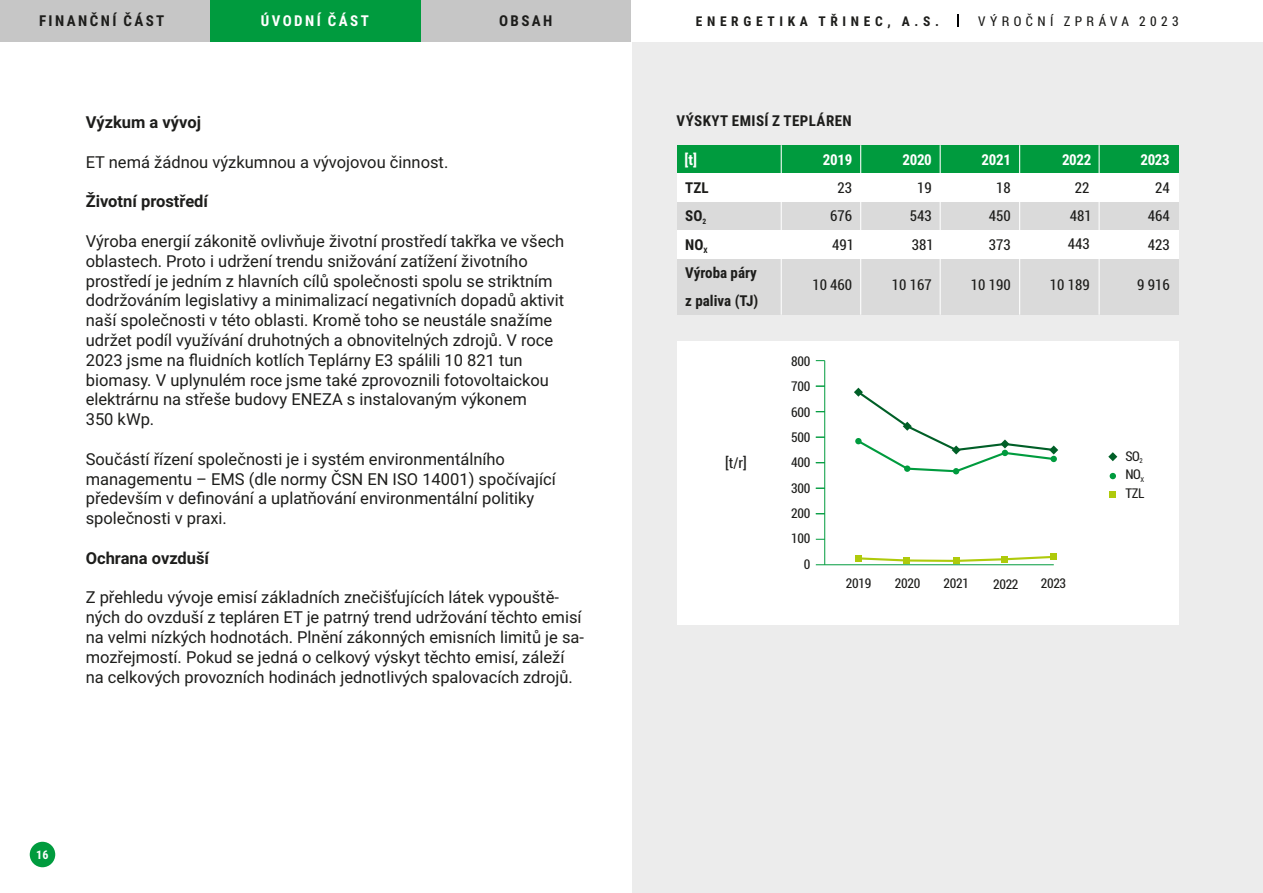
<style>
.page{position:relative;width:1263px;height:893px;background:#fff}
.page>*{position:absolute;margin:0;border:0;box-sizing:border-box;transform-origin:0 0}
.t1{font:16.5px/19.8px "Roboto";color:#1d1d1b}
.t2{font:700 16.5px "Roboto";color:#1d1d1b}
.t3{font:15px/28.2px "Roboto Condensed";color:#1d1d1b;text-align:center}
.t4{font:700 15px/28.2px "Roboto Condensed";color:#1d1d1b}
.t5{font:700 15px "Roboto Condensed";letter-spacing:.03em;color:#1d1d1b}
.t6{font:700 15px "Roboto Condensed";letter-spacing:-.025em;color:#fff}
.t7{font:700 15px "Roboto Condensed";letter-spacing:.16em;color:#1d1d1b}
.t8{font:700 15px "Roboto Condensed";letter-spacing:.16em;color:#fff}
.t9{font:13.5px/25.3px "Roboto Condensed";letter-spacing:-.02em;color:#1d1d1b;text-align:right}
.t10{font:700 13.5px "Roboto Condensed";letter-spacing:.345em;color:#1d1d1b}
.t11{font:13.5px "Roboto Condensed";letter-spacing:.325em;color:#1d1d1b}
.t12{font:700 12px "Roboto Condensed";color:#fff}
</style>
<div class="page">
<div style="left:632px;top:43px;width:631px;height:850px;background:#ececec"></div>
<div style="left:677px;top:341px;width:501px;height:283px;background:#fff"></div>
<hr style="left:824px;top:361px;width:1px;height:204px;background:#009b3e">
<hr style="left:816px;top:564px;width:238px;height:1px;background:#009b3e">
<div style="left:855px;top:555px;width:7px;height:7px;background:#afca0b"></div>
<svg style="left:862px;top:556px;width:188px;height:8px"></svg>
<div style="left:677px;top:145px;width:501px;height:28px;background:#009b3e"></div>
<div style="left:677px;top:202px;width:501px;height:28px;background:#dadada"></div>
<div style="left:677px;top:173px;width:501px;height:29px;background:#fff"></div>
<div style="left:677px;top:258px;width:501px;height:46px;background:#dadada"></div>
<div style="left:677px;top:230px;width:501px;height:28px;background:#fff"></div>
<div style="left:677px;top:286px;width:501px;height:29px;background:#dadada"></div>
<hr style="left:1098px;top:145px;width:2px;height:170px;background:#fff">
<hr style="left:1019px;top:145px;width:1px;height:170px;background:#fff">
<hr style="left:940px;top:145px;width:1px;height:170px;background:#fff">
<hr style="left:860px;top:145px;width:1px;height:170px;background:#fff">
<hr style="left:781px;top:145px;width:1px;height:170px;background:#fff">
<svg style="left:1110px;top:491px;width:6px;height:6px"></svg>
<svg style="left:1108px;top:452px;width:9px;height:9px"></svg>
<svg style="left:1110px;top:473px;width:6px;height:6px"></svg>
<svg style="left:854px;top:388px;width:204px;height:86px"></svg>
<div style="left:1050px;top:456px;width:7px;height:6px;background:#009b3e;border-radius:50%"></div>
<div style="left:1050px;top:554px;width:7px;height:6px;background:#afca0b"></div>
<div style="left:30px;top:842px;width:25px;height:25px;background:#009b3e;border-radius:50%"></div>
<div style="left:420px;top:0;width:211px;height:42px;background:#c6c6c6"></div>
<div style="left:210px;top:0;width:210px;height:42px;background:#009b3e"></div>
<div style="left:0;top:0;width:210px;height:42px;background:#c6c6c6"></div>
<svg style="left:958px;top:14px;width:1px;height:13px"></svg>
<p class="t7" style="left:39px;top:15px;width:127px">FINANČNÍ ČÁST</p>
<p class="t8" style="left:261px;top:15px;width:109px">ÚVODNÍ ČÁST</p>
<p class="t5" style="left:499px;top:15px;width:55px">OBSAH</p>
<p class="t10" style="left:696px;top:16px;width:245px">ENERGETIKA TŘINEC, A.S.</p>
<p class="t11" style="left:978px;top:12px;width:202px">VÝROČNÍ ZPRÁVA 2023</p>
<p class="t2" style="left:86px;top:116px;width:117px">Výzkum a vývoj</p>
<p class="t1" style="left:86px;top:154px;width:364px">ET nemá žádnou výzkumnou a vývojovou činnost.</p>
<p class="t2" style="left:86px;top:195px;width:124px">Životní prostředí</p>
<p class="t1" style="left:86px;top:233px;width:480px">Výroba energií zákonitě ovlivňuje životní prostředí takřka ve všech oblastech. Proto i udržení trendu snižování zatížení životního prostředí je jedním z hlavních cílů společnosti spolu se striktním dodržováním legislativy a minimalizací negativních dopadů aktivit naší společnosti v této oblasti. Kromě toho se neustále snažíme udržet podíl využívání druhotných a obnovitelných zdrojů. V roce 2023 jsme na fluidních kotlích Teplárny E3 spálili 10 821 tun biomasy. V uplynulém roce jsme také zprovoznili fotovoltaickou elektrárnu na střeše budovy ENEZA s instalovaným výkonem<br>350 kWp.</p>
<p class="t1" style="left:86px;top:451px;width:472px">Součástí řízení společnosti je i systém environmentálního managementu – EMS (dle normy ČSN EN ISO 14001) spočívající především v definování a uplatňování environmentální politiky společnosti v praxi.</p>
<p class="t2" style="left:86px;top:551px;width:125px">Ochrana ovzduší</p>
<p class="t1" style="left:86px;top:589px;width:500px">Z přehledu vývoje emisí základních znečišťujících látek vypouště&shy;ných do ovzduší z tepláren ET je patrný trend udržování těchto emisí na velmi nízkých hodnotách. Plnění zákonných emisních limitů je sa&shy;mozřejmostí. Pokud se jedná o celkový výskyt těchto emisí, záleží na celkových provozních hodinách jednotlivých spalovacích zdrojů.</p>
<p class="t12" style="left:36px;top:850px;width:14px">16</p>
<p class="t5" style="left:677px;top:115px;width:177px">VÝSKYT EMISÍ Z TEPLÁREN</p>
<p class="t6" style="left:684px;top:154px;width:14px">[t]</p>
<p class="t4" style="left:685px;top:175px;width:75px">TZL<br>SO<sub>2<br></sub>NO<sub>X<br></sub>Výroba páry z paliva (TJ)</p>
<p class="t6" style="left:823px;top:154px;width:31px">2019</p>
<p class="t6" style="left:902px;top:154px;width:31px">2020</p>
<p class="t6" style="left:981px;top:154px;width:31px">2021</p>
<p class="t6" style="left:1062px;top:154px;width:31px">2022</p>
<p class="t6" style="left:1140px;top:154px;width:31px">2023</p>
<p class="t3" style="left:830px;top:173px;width:26px">23<br>676<br>491</p>
<p class="t3" style="left:910px;top:173px;width:25px">19<br>543<br>381</p>
<p class="t3" style="left:989px;top:173px;width:24px">18<br>450<br>373</p>
<p class="t3" style="left:1148px;top:173px;width:24px">24<br>464<br>423</p>
<p class="t3" style="left:1068px;top:173px;width:25px">22<br>481<br>443</p>
<p class="t3" style="left:1050px;top:271px;width:41px">10 189</p>
<p class="t3" style="left:812px;top:271px;width:41px">10 460</p>
<p class="t3" style="left:892px;top:271px;width:41px">10 167</p>
<p class="t3" style="left:971px;top:271px;width:41px">10 190</p>
<p class="t3" style="left:1137px;top:271px;width:34px">9 916</p>
<p class="t3" style="left:725px;top:448px;width:23px">[t/r]</p>
<p class="t9" style="left:791px;top:348px;width:21px">800<br>700<br>600<br>500<br>400<br>300<br>200<br>100<br>0</p>
<p class="t9" style="left:1125px;top:446px;width:21px;line-height:18.9px;text-align:justify">SO<sub>2<br></sub>NO<sub>X </sub>TZL</p>
<p class="t9" style="left:846px;top:570px;width:27px">2019</p>
<p class="t9" style="left:895px;top:570px;width:27px">2020</p>
<p class="t9" style="left:943px;top:570px;width:27px">2021</p>
<p class="t9" style="left:993px;top:571px;width:27px">2022</p>
<p class="t9" style="left:1041px;top:570px;width:27px">2023</p>
</div>
